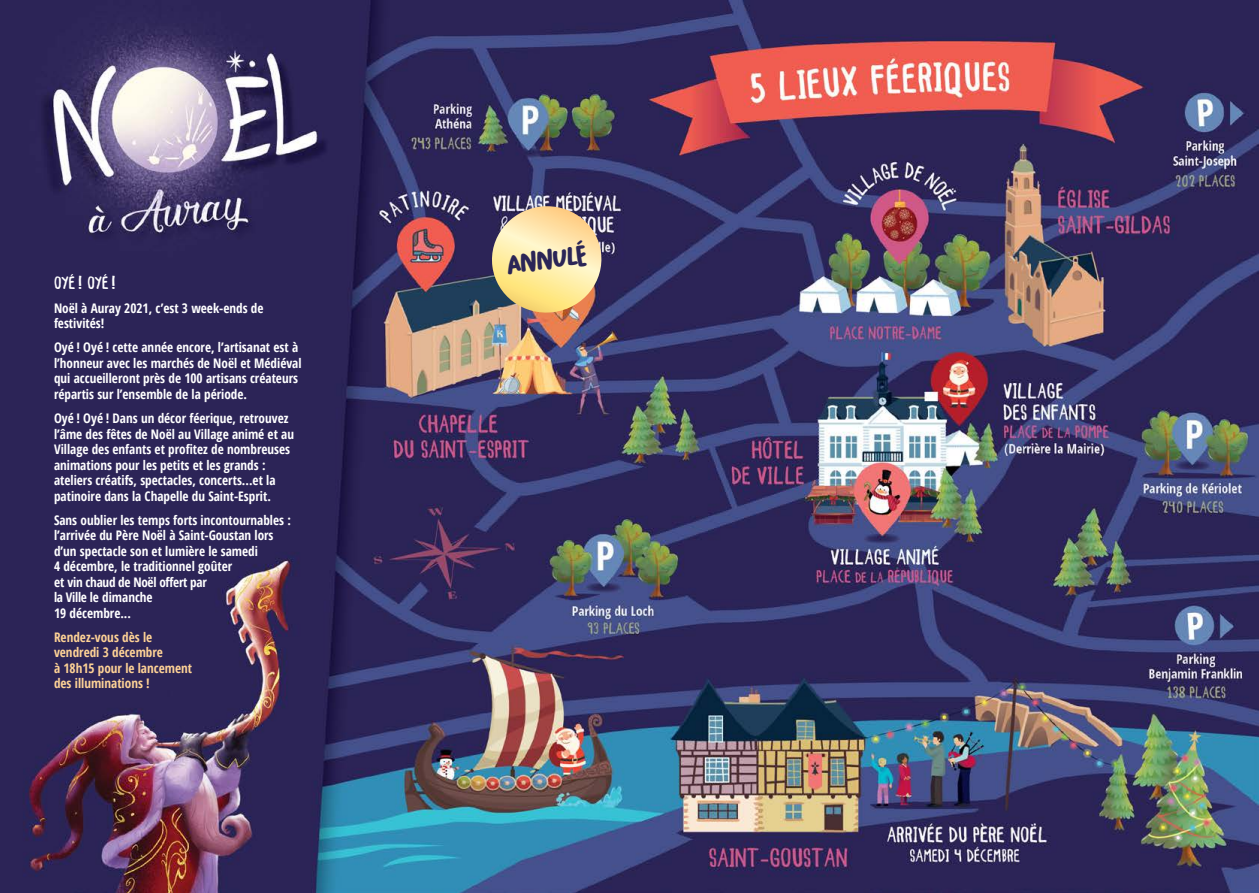
<style>
.page{position:relative;width:1259px;height:893px;background:#fff}
.page>*{position:absolute;margin:0;border:0;box-sizing:border-box;transform-origin:0 0}
.t1{font:28.5px "Bakso Sapi";color:#2b2557;scale:.9 1}
.t2{font:700 18px "WOODCUTTE Rsimplefont";color:#fff}
.t3{font:700 13.2px/15.5px "Open Sans Condensed";color:#fff}
.t4{font:700 13.2px/15.6px "Open Sans Condensed";color:#fed296}
</style>
<div class="page">
<img style="left:0;top:0;width:1259px;height:893px">
<svg style="left:488px;top:206px;width:117px;height:110px;background:#d2bd93"></svg>
<h2 class="t2" style="left:54px;top:273px;width:64px">OYÉ! OYÉ!</h2>
<p class="t3" style="left:54px;top:300px;width:211px">Noël à Auray 2021, c’est 3 week-ends de festivités!</p>
<p class="t3" style="left:54px;top:340px;width:249px">Oyé ! Oyé ! cette année encore, l’artisanat est à l’honneur avec les marchés de Noël et Médiéval qui accueilleront près de 100 artisans créateurs répartis sur l’ensemble de la période.</p>
<p class="t3" style="left:54px;top:410px;width:242px">Oyé ! Oyé ! Dans un décor féerique, retrouvez l’âme des fêtes de Noël au Village animé et au Village des enfants et profitez de nombreuses animations pour les petits et les grands : ateliers créatifs, spectacles, concerts...et la patinoire dans la Chapelle du Saint-Esprit.</p>
<p class="t3" style="left:54px;top:512px;width:238px">Sans oublier les temps forts incontournables : l’arrivée du Père Noël à Saint-Goustan lors d’un spectacle son et lumière le samedi<br>4 décembre, le traditionnel goûter<br>et vin chaud de Noël offert par<br>la Ville le dimanche<br>19 décembre...</p>
<p class="t4" style="left:54px;top:629px;width:140px">Rendez-vous dès le vendredi 3 décembre<br>à 18h15 pour le lancement des illuminations !</p>
<h1 class="t1" style="left:503px;top:249px;width:94px;rotate:-8deg">ANNULé</h1>
</div>
